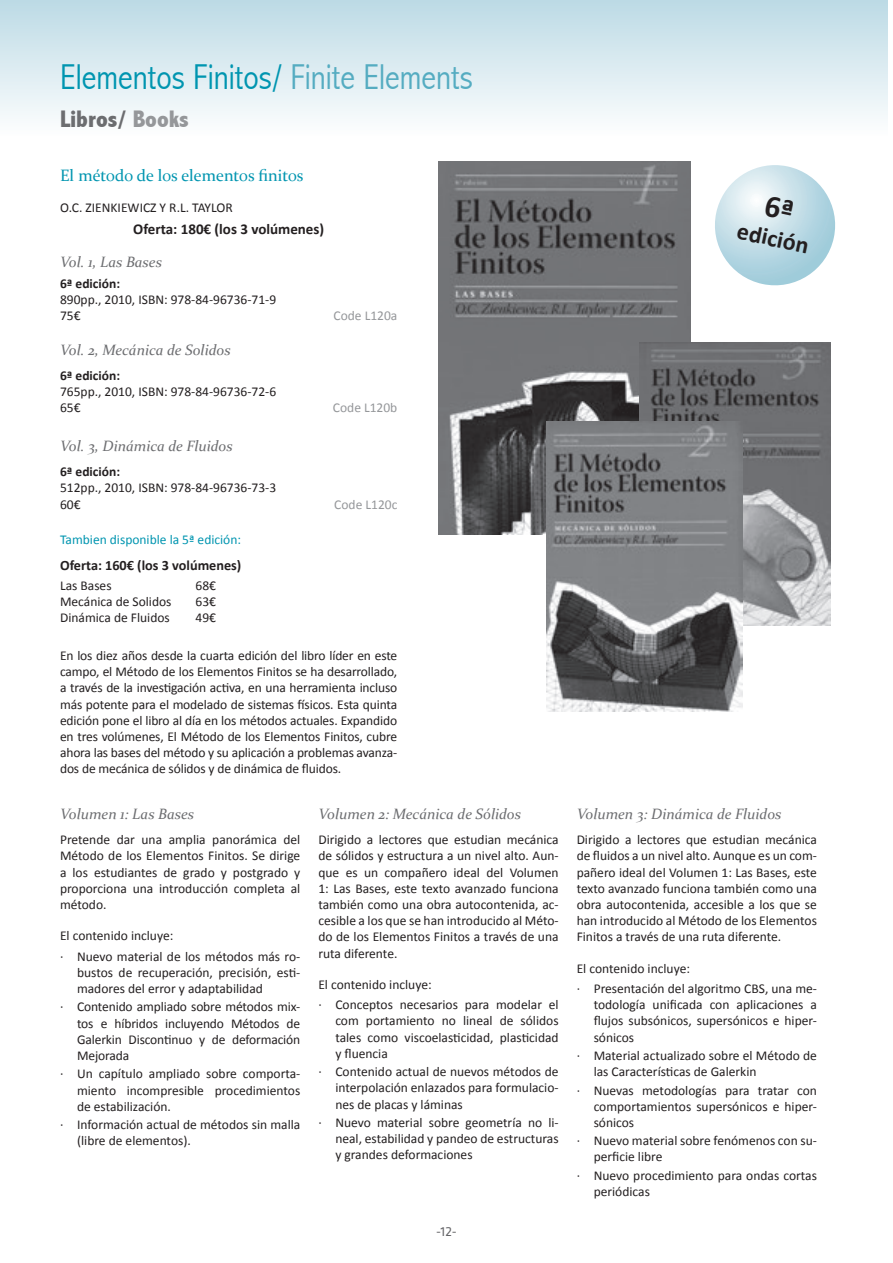
<style>
.page{position:relative;width:893px;height:1263px;background:#fff}
.page>*{position:absolute;margin:0;border:0;box-sizing:border-box;transform-origin:0 0}
.titolas{font:300 condensed 36px "Abadi";color:#0095b0}
.apartat{font:800 condensed 24px "Abadi";color:#6c6d70}
.txt{font:700 24px "Calibri";color:#231f20}
.pulicacio{font:16.5px "Constantia";color:#0095b0}
.tomo{font:italic 15px "Constantia";color:#6c6d70}
.txt-2{font:700 15px "Calibri";color:#231f20}
.txt-3{font:700 14.25px "Calibri";color:#231f20}
.txt-4{font:13.5px/16.2px "Calibri";color:#231f20;text-align:justify}
.punts{font:13.5px/16.2px "Calibri";color:#231f20;text-align:justify}
.txt-5{font:700 13.5px "Calibri";color:#231f20}
.txt-6{font:13.5px "Calibri";color:#0095b0}
.code{font:13.5px "Calibri";color:#95979a}
.autors{font:13.5px "Calibri";color:#231f20}
.preu{font:13.5px "Calibri";color:#231f20}
.t1{font:13.5px "Klavika";color:#636366}
.s1{color:#55acc1}
.s2{color:#95979a}
</style>
<div class="page">
<div style="left:0;top:0;width:888px;height:136px;background:linear-gradient(to bottom,#bcdae5,#fdfefe)"></div>
<img style="left:438px;top:161px;width:253px;height:373px">
<img style="left:640px;top:343px;width:191px;height:282px">
<img style="left:547px;top:422px;width:196px;height:289px">
<svg style="left:715px;top:165px;width:121px;height:121px"></svg>
<p class="titolas" style="left:60px;top:56px;width:414px">Elementos Finitos/ <span class="s1">Finite Elements</span></p>
<p class="apartat" style="left:60px;top:105px;width:130px">Libros/ <span class="s2">Books</span></p>
<p class="pulicacio" style="left:60px;top:164px;width:245px">El método de los elementos finitos</p>
<p class="autors" style="left:60px;top:199px;width:174px">O.C. ZIENKIEWICZ Y R.L. TAYLOR</p>
<p class="txt-2" style="left:133px;top:220px;width:192px">Oferta: 180€ (los 3 volúmenes)</p>
<p class="tomo" style="left:60px;top:252px;width:103px">Vol. 1, Las Bases</p>
<p class="txt-5" style="left:60px;top:275px;width:62px">6ª edición:</p>
<p class="txt-4" style="left:60px;top:291px;width:218px">890pp., 2010, ISBN: 978-84-96736-71-9</p>
<p class="preu" style="left:60px;top:307px;width:22px">75€</p>
<p class="code" style="left:334px;top:307px;width:65px">Code L120a</p>
<p class="tomo" style="left:60px;top:340px;width:172px">Vol. 2, Mecánica de Solidos</p>
<p class="txt-5" style="left:60px;top:367px;width:62px">6ª edición:</p>
<p class="txt-4" style="left:60px;top:383px;width:218px">765pp., 2010, ISBN: 978-84-96736-72-6</p>
<p class="preu" style="left:60px;top:399px;width:22px">65€</p>
<p class="code" style="left:333px;top:399px;width:66px">Code L120b</p>
<p class="tomo" style="left:60px;top:436px;width:174px">Vol. 3, Dinámica de Fluidos</p>
<p class="txt-5" style="left:60px;top:463px;width:62px">6ª edición:</p>
<p class="txt-4" style="left:60px;top:479px;width:218px">512pp., 2010, ISBN: 978-84-96736-73-3</p>
<p class="preu" style="left:60px;top:496px;width:22px">60€</p>
<p class="code" style="left:334px;top:496px;width:65px">Code L120c</p>
<p class="txt-6" style="left:60px;top:531px;width:183px">Tambien disponible la 5ª edición:</p>
<p class="txt-3" style="left:60px;top:556px;width:183px">Oferta: 160€ (los 3 volúmenes)</p>
<p class="txt-4" style="left:60px;top:577px;width:53px">Las Bases</p>
<p class="txt-4" style="left:196px;top:577px;width:22px">68€</p>
<p class="txt-4" style="left:60px;top:593px;width:113px">Mecánica de Solidos</p>
<p class="txt-4" style="left:196px;top:593px;width:22px">63€</p>
<p class="txt-4" style="left:60px;top:609px;width:111px">Dinámica de Fluidos</p>
<p class="txt-4" style="left:196px;top:609px;width:22px">49€</p>
<p class="txt-4" style="left:60px;top:647px;width:339px">En los diez años desde la cuarta edición del libro líder en este campo, el Método de los Elementos Finitos se ha desarrollado, a través de la investigación activa, en una herramienta incluso más potente para el modelado de sistemas físicos. Esta quinta edición pone el libro al día en los métodos actuales. Expandido en tres volúmenes, El Método de los Elementos Finitos, cubre ahora las bases del método y su aplicación a problemas avanza&shy;dos de mecánica de sólidos y de dinámica de fluidos.</p>
<p class="tomo" style="left:60px;top:804px;width:136px">Volumen 1: Las Bases</p>
<p class="txt-4" style="left:60px;top:831px;width:242px">Pretende dar una amplia panorámica del Método de los Elementos Finitos. Se dirige a los estudiantes de grado y postgrado y proporciona una introducción completa al método.</p>
<p class="txt-4" style="left:60px;top:927px;width:115px">El contenido incluye:</p>
<p class="punts" style="left:77px;top:947px;width:225px;text-indent:-17px">· Nuevo material de los métodos más ro&shy;bustos de recuperación, precisión, esti&shy;madores del error y adaptabilidad</p>
<p class="punts" style="left:77px;top:998px;width:225px;text-indent:-17px">· Contenido ampliado sobre métodos mix&shy;tos e híbridos incluyendo Métodos de Galerkin Discontinuo y de deformación Mejorada</p>
<p class="punts" style="left:77px;top:1065px;width:225px;text-indent:-17px">· Un capítulo ampliado sobre comporta&shy;miento incompresible procedimientos de estabilización.</p>
<p class="punts" style="left:77px;top:1116px;width:225px;text-indent:-17px">· Información actual de métodos sin malla (libre de elementos).</p>
<p class="tomo" style="left:318px;top:804px;width:204px">Volumen 2: Mecánica de Sólidos</p>
<p class="txt-4" style="left:318px;top:831px;width:242px">Dirigido a lectores que estudian mecánica de sólidos y estructura a un nivel alto. Aun&shy;que es un compañero ideal del Volumen 1: Las Bases, este texto avanzado funciona también como una obra autocontenida, ac&shy;cesible a los que se han introducido al Méto&shy;do de los Elementos Finitos a través de una ruta diferente.</p>
<p class="txt-4" style="left:318px;top:975px;width:115px">El contenido incluye:</p>
<p class="punts" style="left:335px;top:996px;width:225px;text-indent:-17px">· Conceptos necesarios para modelar el com portamiento no lineal de sólidos tales como viscoelasticidad, plasticidad y fluencia</p>
<p class="punts" style="left:335px;top:1063px;width:225px;text-indent:-17px">· Contenido actual de nuevos métodos de interpolación enlazados para formulacio&shy;nes de placas y láminas</p>
<p class="punts" style="left:335px;top:1114px;width:225px;text-indent:-17px">· Nuevo material sobre geometría no li&shy;neal, estabilidad y pandeo de estructuras y grandes deformaciones</p>
<p class="t1" style="left:436px;top:1224px;width:22px">-12-</p>
<p class="txt" style="left:741px;top:216px;width:74px;rotate:12deg">edición</p>
<p class="tomo" style="left:577px;top:804px;width:206px">Volumen 3: Dinámica de Fluidos</p>
<p class="txt-4" style="left:577px;top:831px;width:242px">Dirigido a lectores que estudian mecánica de fluidos a un nivel alto. Aunque es un com&shy;pañero ideal del Volumen 1: Las Bases, este texto avanzado funciona también como una obra autocontenida, accesible a los que se han introducido al Método de los Elementos Finitos a través de una ruta diferente.</p>
<p class="txt-4" style="left:577px;top:959px;width:115px">El contenido incluye:</p>
<p class="punts" style="left:594px;top:980px;width:225px;text-indent:-17px">· Presentación del algoritmo CBS, una me&shy;todología unificada con aplicaciones a flujos subsónicos, supersónicos e hiper&shy;sónicos</p>
<p class="punts" style="left:594px;top:1047px;width:225px;text-indent:-17px">· Material actualizado sobre el Método de las Características de Galerkin</p>
<p class="punts" style="left:594px;top:1081px;width:225px;text-indent:-17px">· Nuevas metodologías para tratar con comportamientos supersónicos e hiper&shy;sónicos</p>
<p class="punts" style="left:594px;top:1132px;width:225px;text-indent:-17px">· Nuevo material sobre fenómenos con su&shy;perficie libre</p>
<p class="punts" style="left:594px;top:1166px;width:225px;text-indent:-17px">· Nuevo procedimiento para ondas cortas periódicas</p>
</div>
